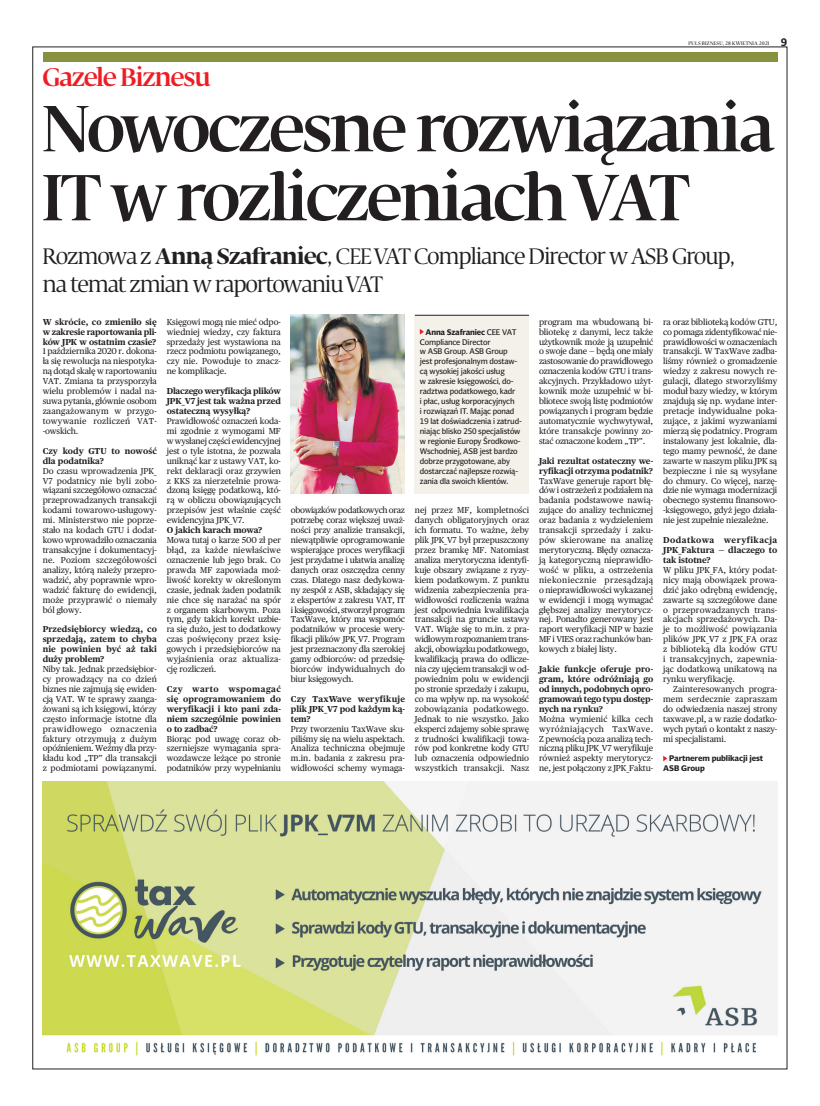
<style>
.page{position:relative;width:820px;height:1106px;background:#fff}
.page>*{position:absolute;margin:0;border:0;box-sizing:border-box;transform-origin:0 0}
._131_tytul_cover_sto{font:600 64px/69px "Fedra Serif Display";letter-spacing:-.025em;color:#231f20}
.t1{font:600 25px "Fedra Serif Display";letter-spacing:-.03em;color:#ee1d23}
._141_podtytul{font:22px/28px "Fedra Serif Display";letter-spacing:-.025em;color:#231f20}
.Headline_brief{font:700 11px "Olisipone Pl";color:#231f20}
._120_tekst{font:8.6px/9.9px "Publico Text";letter-spacing:-.005em;color:#231f20;text-align:justify}
._124_tekst_pytanie{font:700 8.6px/9.9px "Publico Text";letter-spacing:-.01em;color:#231f20;text-align:justify}
._121_tekst_wciecie{font:8.6px/9.9px "Publico Text";letter-spacing:-.01em;color:#231f20;text-align:justify}
._152_tekst_ramki{font:8.2px/9.9px "Olisipone Pl";letter-spacing:-.02em;color:#231f20}
._152_tekst_ramki-2{font:700 8.2px "Olisipone Pl";letter-spacing:-.01em;color:#231f20}
.t2{font:500 5px "Fedra Serif Display";letter-spacing:.04em;color:#231f20}
.s1{font-weight:700}
</style>
<div class="page">
<div style="left:43px;top:52px;width:734px;height:10px;background:#88913d"></div>
<svg style="left:663px;top:755px;width:4px;height:6px"></svg>
<img style="left:43px;top:781px;width:734px;height:275px">
<img style="left:290px;top:315px;width:115px;height:178px">
<div style="left:414px;top:315px;width:115px;height:178px;background:#f4f1ea"></div>
<svg style="left:419px;top:329px;width:4px;height:5px"></svg>
<hr style="left:414px;top:315px;width:115px;height:1px;background:#231f20">
<p class="t1" style="left:42px;top:62px;width:170px">Gazele Biznesu</p>
<p class="t2" style="left:688px;top:41px;width:82px">PULS BIZNESU, 28 KWIETNIA 2021</p>
<p class="Headline_brief" style="left:780px;top:35px;width:8px">9</p>
<p class="_131_tytul_cover_sto" style="left:42px;top:101px;width:732px">Nowoczesne rozwiązania<br>IT w rozliczeniach VAT</p>
<p class="_141_podtytul" style="left:43px;top:244px;width:693px">Rozmowa z <span class="s1">Anną Szafraniec</span>, CEE VAT Compliance Director w ASB Group, na temat zmian w raportowaniu VAT</p>
<p class="_124_tekst_pytanie" style="left:43px;top:316px;width:116px">W skrócie, co zmieniło się w zakresie raportowania pli&shy;ków JPK w ostatnim czasie?</p>
<p class="_120_tekst" style="left:43px;top:346px;width:116px">1 października 2020 r. dokona&shy;ła się rewolucja na niespotyka&shy;ną dotąd skalę w raportowaniu VAT. Zmiana ta przysporzyła wielu problemów i nadal na&shy;suwa pytania, głównie osobom zaangażowanym w przygo&shy;towywanie rozliczeń VAT--owskich.</p>
<p class="_124_tekst_pytanie" style="left:43px;top:445px;width:116px">Czy kody GTU to nowość dla podatnika?</p>
<p class="_120_tekst" style="left:43px;top:465px;width:116px">Do czasu wprowadzenia JPK_ V7 podatnicy nie byli zobo&shy;wiązani szczegółowo oznaczać przeprowadzanych transakcji kodami towarowo-usługowy&shy;mi. Ministerstwo nie poprze&shy;stało na kodach GTU i dodat&shy;kowo wprowadziło oznaczania transakcyjne i dokumentacyj&shy;ne. Poziom szczegółowości analizy, którą należy przepro&shy;wadzić, aby poprawnie wpro&shy;wadzić fakturę do ewidencji, może przyprawić o niemały ból głowy.</p>
<p class="_124_tekst_pytanie" style="left:43px;top:624px;width:116px">Przedsiębiorcy wiedzą, co sprzedają, zatem to chyba nie powinien być aż taki duży problem?</p>
<p class="_120_tekst" style="left:43px;top:663px;width:116px">Niby tak. Jednak przedsiębior&shy;cy prowadzący na co dzień biznes nie zajmują się ewiden&shy;cją VAT. W te sprawy zaanga&shy;żowani są ich księgowi, którzy często informacje istotne dla prawidłowego oznaczenia faktury otrzymują z dużym opóźnieniem. Weźmy dla przy&shy;kładu kod „TP” dla transakcji z podmiotami powiązanymi.</p>
<p class="_120_tekst" style="left:167px;top:316px;width:116px">Księgowi mogą nie mieć odpo&shy;wiedniej wiedzy, czy faktura sprzedaży jest wystawiona na rzecz podmiotu powiązanego, czy nie. Powoduje to znacz&shy;ne komplikacje.</p>
<p class="_124_tekst_pytanie" style="left:167px;top:385px;width:116px">Dlaczego weryfikacja plików JPK_V7 jest tak ważna przed ostateczną wysyłką?</p>
<p class="_120_tekst" style="left:167px;top:415px;width:116px">Prawidłowość oznaczeń koda&shy;mi zgodnie z wymogami MF w wysłanej części ewidencyjnej jest o tyle istotna, że pozwala uniknąć kar z ustawy VAT, ko&shy;rekt deklaracji oraz grzywien z KKS za nierzetelnie prowa&shy;dzoną księgę podatkową, któ&shy;rą w obliczu obowiązujących przepisów jest właśnie część ewidencyjna JPK_V7.</p>
<p class="_124_tekst_pytanie" style="left:167px;top:524px;width:97px">O jakich karach mowa?</p>
<p class="_120_tekst" style="left:167px;top:534px;width:116px">Mowa tutaj o karze 500 zł per błąd, za każde niewłaściwe oznaczenie lub jego brak. Co prawda MF zapowiada moż&shy;liwość korekty w określonym czasie, jednak żaden podatnik nie chce się narażać na spór z organem skarbowym. Poza tym, gdy takich korekt uzbie&shy;ra się dużo, jest to dodatkowy czas poświęcony przez księ&shy;gowych i przedsiębiorców na wyjaśnienia oraz aktualiza&shy;cję rozliczeń.</p>
<p class="_124_tekst_pytanie" style="left:167px;top:683px;width:116px">Czy warto wspomagać się oprogramowaniem do weryfikacji i kto pani zda&shy;niem szczególnie powinien o to zadbać?</p>
<p class="_120_tekst" style="left:167px;top:733px;width:116px">Biorąc pod uwagę coraz ob&shy;szerniejsze wymagania spra&shy;wozdawcze leżące po stronie podatników przy wypełnianiu</p>
<p class="_120_tekst" style="left:291px;top:505px;width:116px">obowiązków podatkowych oraz potrzebę coraz większej uważ&shy;ności przy analizie transakcji, niewątpliwie oprogramowanie wspierające proces weryfikacji jest przydatne i ułatwia analizę danych oraz oszczędza cenny czas. Dlatego nasz dedykowa&shy;ny zespół z ASB, składający się z ekspertów z zakresu VAT, IT i księgowości, stworzył program TaxWave, który ma wspomóc podatników w procesie wery&shy;fikacji plików JPK_V7. Program jest przeznaczony dla szerokiej gamy odbiorców: od przedsię&shy;biorców indywidualnych do biur księgowych.</p>
<p class="_124_tekst_pytanie" style="left:291px;top:693px;width:116px">Czy TaxWave weryfikuje plik JPK_V7 pod każdym ką&shy;tem?</p>
<p class="_120_tekst" style="left:291px;top:723px;width:116px">Przy tworzeniu TaxWave sku&shy;piliśmy się na wielu aspektach.<br>Analiza techniczna obejmuje m.in. badania z zakresu pra&shy;widłowości schemy wymaga-</p>
<p class="_152_tekst_ramki" style="left:419px;top:327px;width:103px;text-indent:6px"><span class="s1">Anna Szafraniec</span> CEE VAT<br>Compliance Director<br>w ASB Group. ASB Group jest profesjonalnym dostaw&shy;cą wysokiej jakości usług<br>w zakresie księgowości, do&shy;radztwa podatkowego, kadr<br>i płac, usług korporacyjnych<br>i rozwiązań IT. Mając ponad<br>19 lat doświadczenia i zatrud&shy;niając blisko 250 specjalistów w regionie Europy Środkowo-<br>Wschodniej, ASB jest bardzo dobrze przygotowane, aby dostarczać najlepsze rozwią&shy;zania dla swoich klientów.</p>
<p class="_120_tekst" style="left:415px;top:505px;width:116px">nej przez MF, kompletności danych obligatoryjnych oraz ich formatu. To ważne, żeby plik JPK_V7 był przepuszczony przez bramkę MF. Natomiast analiza merytoryczna identyfi&shy;kuje obszary związane z ryzy&shy;kiem podatkowym. Z punktu widzenia zabezpieczenia pra&shy;widłowości rozliczenia ważna jest odpowiednia kwalifikacja transakcji na gruncie ustawy VAT. Wiąże się to m.in. z pra&shy;widłowym rozpoznaniem trans&shy;akcji, obowiązku podatkowego, kwalifikacją prawa do odlicze&shy;nia czy ujęciem transakcji w od&shy;powiednim polu w ewidencji po stronie sprzedaży i zakupu, co ma wpływ np. na wysokość zobowiązania podatkowego.<br>Jednak to nie wszystko. Jako eksperci zdajemy sobie sprawę z trudności kwalifikacji towa&shy;rów pod konkretne kody GTU lub oznaczenia odpowiednio wszystkich transakcji. Nasz</p>
<p class="_120_tekst" style="left:539px;top:316px;width:116px">program ma wbudowaną bi&shy;bliotekę z danymi, lecz także użytkownik może ją uzupełnić o swoje dane — będą one miały zastosowanie do prawidłowego oznaczenia kodów GTU i trans&shy;akcyjnych. Przykładowo użyt&shy;kownik może uzupełnić w bi&shy;bliotece swoją listę podmiotów powiązanych i program będzie automatycznie wychwytywał, które transakcje powinny zo&shy;stać oznaczone kodem „TP”.</p>
<p class="_124_tekst_pytanie" style="left:539px;top:455px;width:116px">Jaki rezultat ostateczny we&shy;ryfikacji otrzyma podatnik?</p>
<p class="_120_tekst" style="left:539px;top:475px;width:116px">TaxWave generuje raport błę&shy;dów i ostrzeżeń z podziałem na badania podstawowe nawią&shy;zujące do analizy technicznej oraz badania z wydzieleniem transakcji sprzedaży i zaku&shy;pów skierowane na analizę merytoryczną. Błędy oznacza&shy;ją kategoryczną nieprawidło&shy;wość w pliku, a ostrzeżenia niekoniecznie przesądzają o nieprawidłowości wykazanej w ewidencji i mogą wymagać głębszej analizy merytorycz&shy;nej. Ponadto generowany jest raport weryfikacji NIP w bazie MF i VIES oraz rachunków ban&shy;kowych z białej listy.</p>
<p class="_124_tekst_pytanie" style="left:539px;top:663px;width:116px">Jakie funkcje oferuje pro&shy;gram, które odróżniają go od innych, podobnych opro&shy;gramowań tego typu dostęp&shy;nych na rynku?</p>
<p class="_120_tekst" style="left:539px;top:713px;width:116px">Można wymienić kilka cech wyróżniających TaxWave.<br>Z pewnością poza analizą tech&shy;niczną pliku JPK_V7 weryfikuje również aspekty merytorycz&shy;ne, jest połączony z JPK_Faktu-</p>
<p class="_120_tekst" style="left:663px;top:316px;width:116px">ra oraz biblioteką kodów GTU, co pomaga zidentyfikować nie&shy;prawidłowości w oznaczeniach transakcji. W TaxWave zadba&shy;liśmy również o gromadzenie wiedzy z zakresu nowych re&shy;gulacji, dlatego stworzyliśmy moduł bazy wiedzy, w którym znajdują się np. wydane inter&shy;pretacje indywidualne poka&shy;zujące, z jakimi wyzwaniami mierzą się podatnicy. Program instalowany jest lokalnie, dla&shy;tego mamy pewność, że dane zawarte w naszym pliku JPK są bezpieczne i nie są wysyłane do chmury. Co więcej, narzę&shy;dzie nie wymaga modernizacji obecnego systemu finansowo--księgowego, gdyż jego działa&shy;nie jest zupełnie niezależne.</p>
<p class="_124_tekst_pytanie" style="left:663px;top:534px;width:116px">Dodatkowa weryfikacja JPK_Faktura — dlaczego to tak istotne?</p>
<p class="_120_tekst" style="left:663px;top:564px;width:116px">W pliku JPK_FA, który podat&shy;nicy mają obowiązek prowa&shy;dzić jako odrębną ewidencję, zawarte są szczegółowe dane o przeprowadzanych trans&shy;akcjach sprzedażowych. Da&shy;je to możliwość powiązania plików JPK_V7 z JPK_FA oraz z biblioteką dla kodów GTU i transakcyjnych, zapewnia&shy;jąc dodatkową unikatową na rynku weryfikację.</p>
<p class="_121_tekst_wciecie" style="left:663px;top:683px;width:116px;text-indent:10px">Zainteresowanych progra&shy;mem serdecznie zapraszam do odwiedzenia naszej strony taxwave.pl, a w razie dodatko&shy;wych pytań o kontakt z naszy&shy;mi specjalistami.</p>
<p class="_152_tekst_ramki-2" style="left:668px;top:753px;width:96px">Partnerem publikacji jest</p>
<p class="_152_tekst_ramki-2" style="left:663px;top:763px;width:43px">ASB Group</p>
</div>
